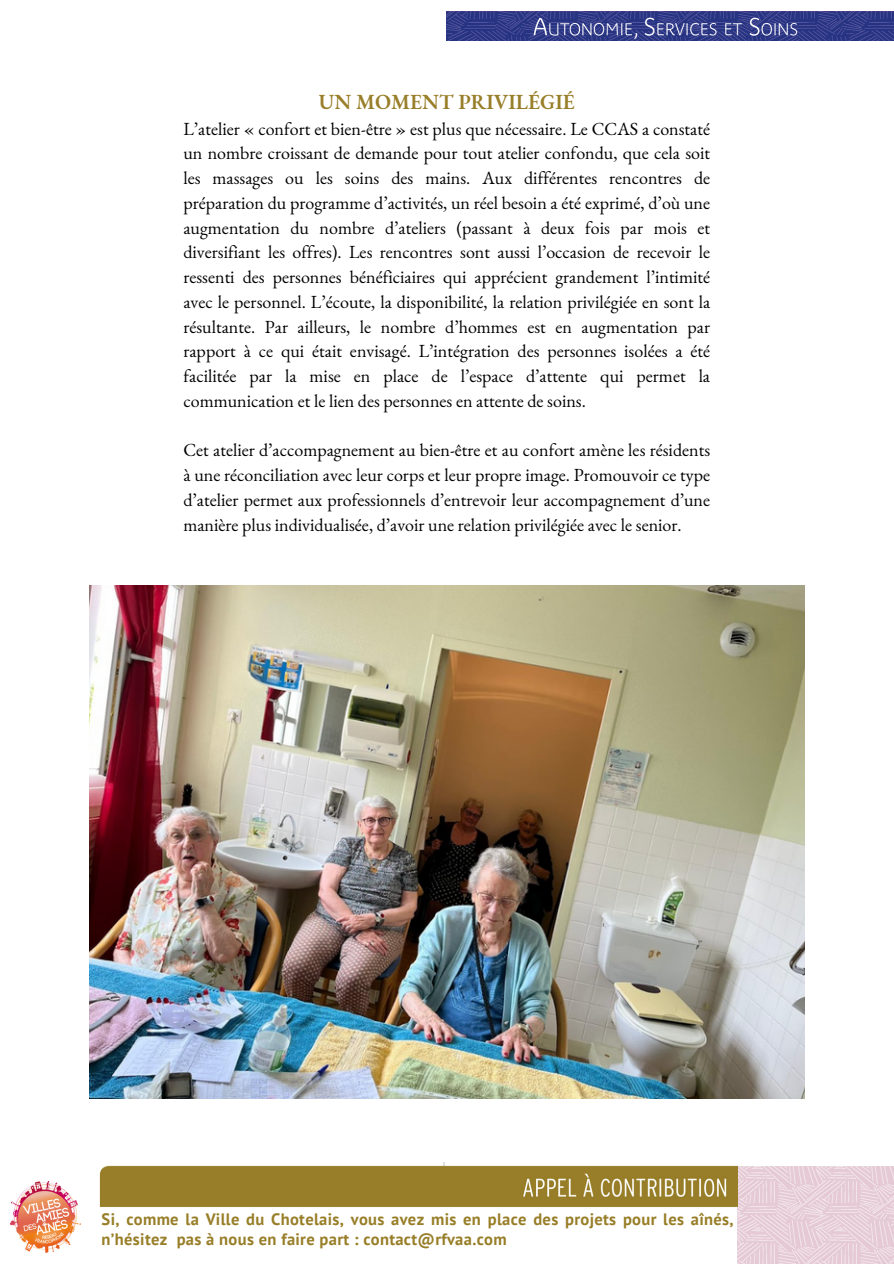
<style>
.page{position:relative;width:894px;height:1264px;background:#fff}
.page>*{position:absolute;margin:0;border:0;box-sizing:border-box;transform-origin:0 0}
.t1{font:600 21px "EB Garamond";color:#987e28}
.t2{font:18px/24.8px "EB Garamond";color:#000;text-align:justify}
.t3{font:700 16.5px/20.2px "PT Sans";letter-spacing:.02em;color:#987e28}
</style>
<div class="page">
<img style="left:89px;top:585px;width:715px;height:513px">
<img style="left:446px;top:12px;width:447px;height:29px">
<img style="left:737px;top:1166px;width:156px;height:97px">
<img style="left:99px;top:1162px;width:638px;height:45px">
<img style="left:11px;top:1181px;width:70px;height:71px">
<p class="t1" style="left:319px;top:87px;width:257px">UN MOMENT PRIVILÉGIÉ</p>
<h1 class="t2" style="left:183px;top:116px;width:528px">L’atelier « confort et bien-être » est plus que nécessaire. Le CCAS a constaté un nombre croissant de demande pour tout atelier confondu, que cela soit les massages ou les soins des mains. Aux différentes rencontres de préparation du programme d’activités, un réel besoin a été exprimé, d’où une augmentation du nombre d’ateliers (passant à deux fois par mois et diversifiant les offres). Les rencontres sont aussi l’occasion de recevoir le ressenti des personnes bénéficiaires qui apprécient grandement l’intimité avec le personnel. L’écoute, la disponibilité, la relation privilégiée en sont la résultante. Par ailleurs, le nombre d’hommes est en augmentation par rapport à ce qui était envisagé. L’intégration des personnes isolées a été facilitée par la mise en place de l’espace d’attente qui permet la communication et le lien des personnes en attente de soins.</h1>
<p class="t2" style="left:183px;top:437px;width:528px">Cet atelier d’accompagnement au bien-être et au confort amène les résidents à une réconciliation avec leur corps et leur propre image. Promouvoir ce type d’atelier permet aux professionnels d’entrevoir leur accompagnement d’une manière plus individualisée, d’avoir une relation privilégiée avec le senior.</p>
<p class="t3" style="left:102px;top:1208px;width:633px">Si, comme la Ville du Chotelais, vous avez mis en place des projets pour les aînés, n’hésitez pas à nous en faire part : contact@rfvaa.com</p>
</div>
